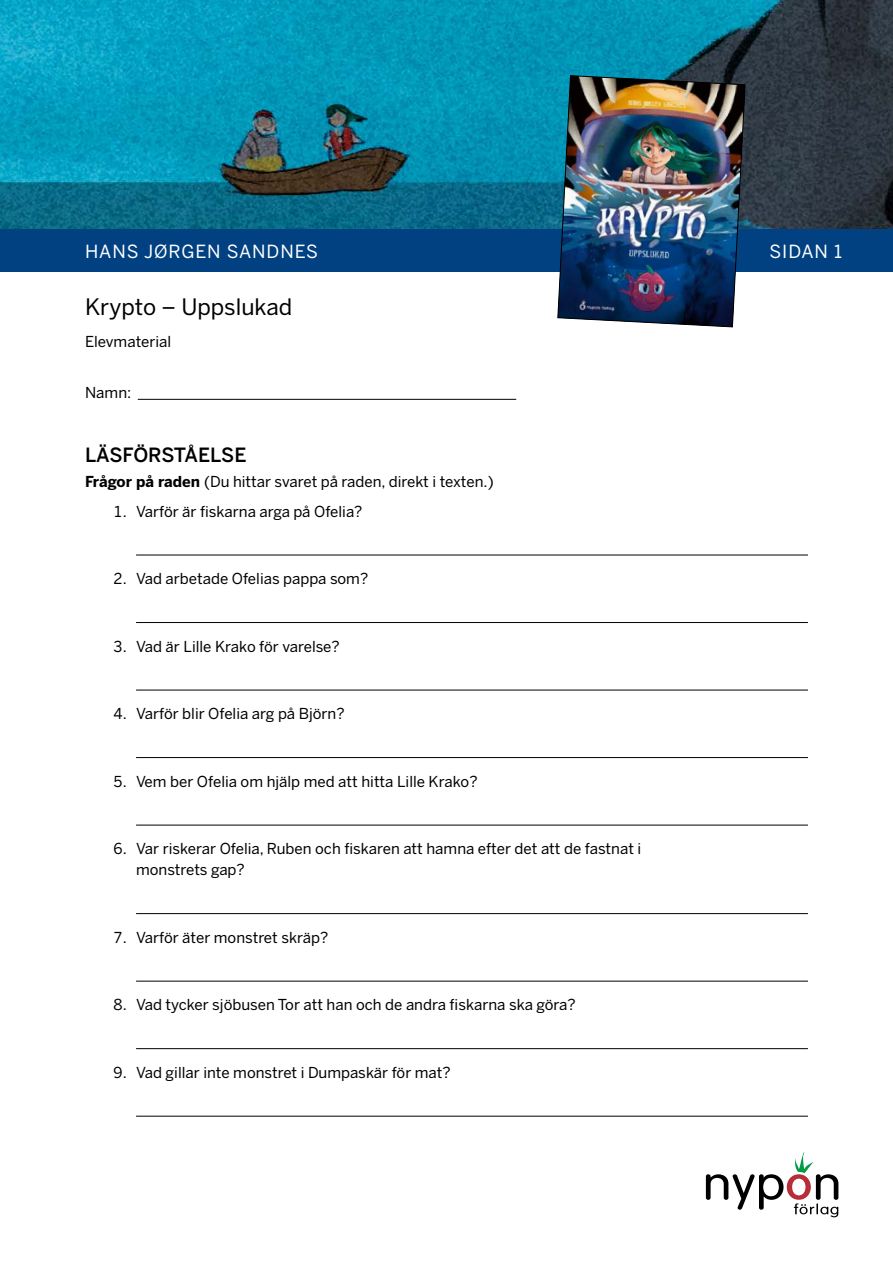
<style>
.page{position:relative;width:893px;height:1263px;background:#fff}
.page>*{position:absolute;margin:0;border:0;box-sizing:border-box;transform-origin:0 0}
.t1{font:22.5px "Benton Sans";color:#000}
.t2{font:500 19.5px "Benton Sans";letter-spacing:-.005em;color:#000}
.t3{font:18px "Benton Sans";letter-spacing:.05em;color:#fff}
.t4{font:15px/21px "Benton Sans";color:#000}
.s1{font-weight:700}
</style>
<div class="page">
<img style="left:0;top:0;width:893px;height:230px">
<div style="left:0;top:230px;width:893px;height:42px;background:#014181"></div>
<img style="left:557px;top:75px;width:189px;height:253px">
<svg style="left:706px;top:1152px;width:132px;height:65px"></svg>
<hr style="left:138px;top:399px;width:378px;height:1px;background:#000">
<hr style="left:136px;top:555px;width:672px;height:1px;background:#000">
<hr style="left:136px;top:622px;width:672px;height:1px;background:#000">
<hr style="left:136px;top:690px;width:672px;height:1px;background:#000">
<hr style="left:136px;top:757px;width:672px;height:1px;background:#000">
<hr style="left:136px;top:825px;width:672px;height:1px;background:#000">
<hr style="left:136px;top:913px;width:672px;height:1px;background:#000">
<hr style="left:136px;top:981px;width:672px;height:1px;background:#000">
<hr style="left:136px;top:1048px;width:672px;height:1px;background:#000">
<hr style="left:136px;top:1116px;width:672px;height:1px;background:#000">
<p class="t3" style="left:85px;top:241px;width:235px">HANS JØRGEN SANDNES</p>
<h1 class="t1" style="left:85px;top:294px;width:209px">Krypto – Uppslukad</h1>
<p class="t4" style="left:85px;top:331px;width:88px">Elevmaterial</p>
<p class="t4" style="left:85px;top:382px;width:48px">Namn:</p>
<h2 class="t2" style="left:85px;top:443px;width:163px">LÄSFÖRSTÅELSE</h2>
<p class="t4" style="left:85px;top:471px;width:410px"><span class="s1">Frågor på raden</span> (Du hittar svaret på raden, direkt i texten.)</p>
<p class="t4" style="left:113px;top:501px;width:251px">1. Varför är fiskarna arga på Ofelia?</p>
<p class="t4" style="left:113px;top:568px;width:257px">2. Vad arbetade Ofelias pappa som?</p>
<p class="t4" style="left:113px;top:636px;width:228px">3. Vad är Lille Krako för varelse?</p>
<p class="t4" style="left:113px;top:703px;width:233px">4. Varför blir Ofelia arg på Björn?</p>
<p class="t4" style="left:113px;top:771px;width:366px">5. Vem ber Ofelia om hjälp med att hitta Lille Krako?</p>
<p class="t4" style="left:136px;top:838px;width:507px;text-indent:-23px">6. Var riskerar Ofelia, Ruben och fiskaren att hamna efter det att de fastnat i monstrets gap?</p>
<p class="t4" style="left:113px;top:927px;width:217px">7. Varför äter monstret skräp?</p>
<p class="t4" style="left:113px;top:994px;width:464px">8. Vad tycker sjöbusen Tor att han och de andra fiskarna ska göra?</p>
<p class="t4" style="left:113px;top:1062px;width:339px">9. Vad gillar inte monstret i Dumpaskär för mat?</p>
<p class="t3" style="left:769px;top:241px;width:74px">SIDAN 1</p>
</div>
